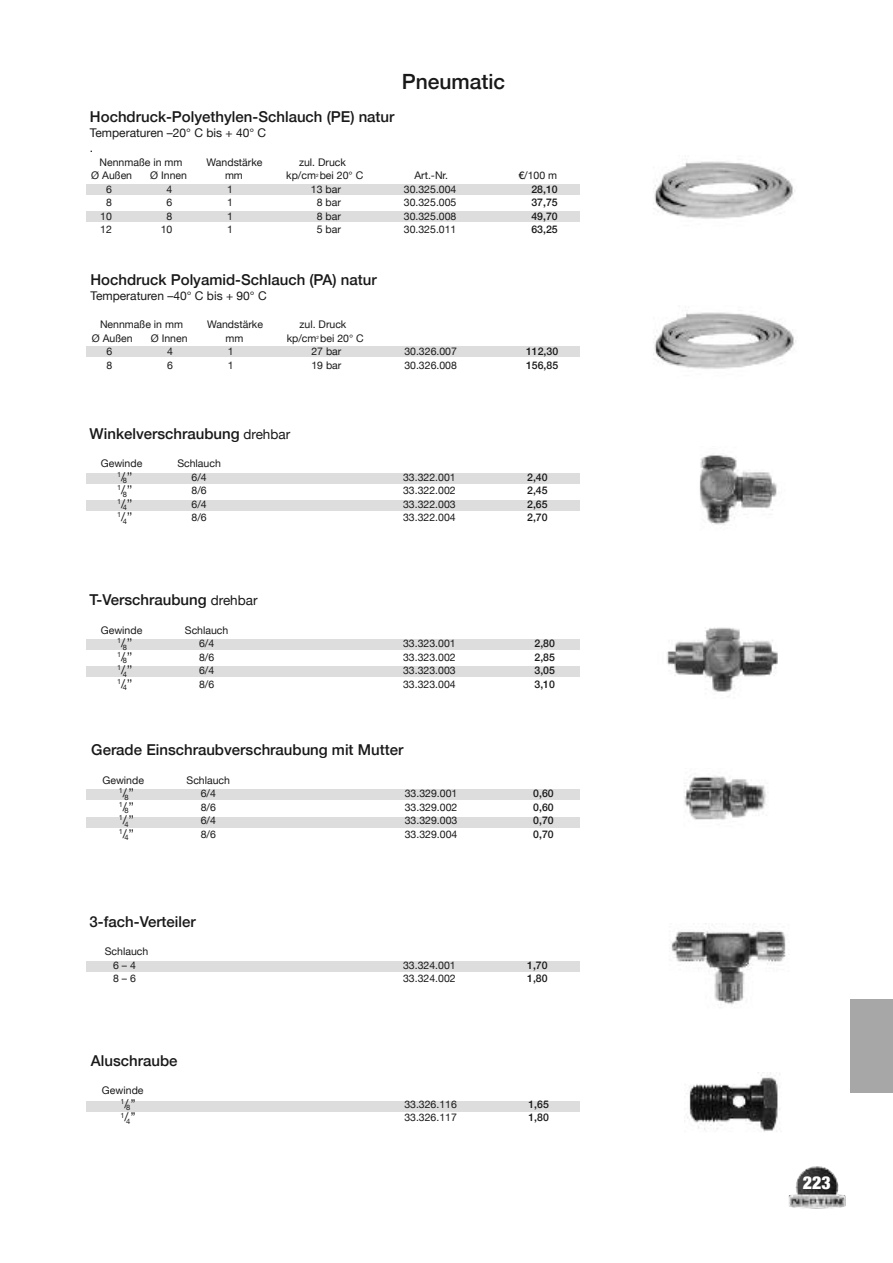
<style>
.page{position:relative;width:893px;height:1263px;background:#fff}
.page>*{position:absolute;margin:0;border:0;box-sizing:border-box;transform-origin:0 0}
.t1{font:500 21px "Helvetica Neue";color:#191919}
.t2{font:900 condensed 18px "Helvetica Neue";color:#fff}
.t3{font:500 15px "Helvetica Neue";color:#191919}
.t4{font:12px/15px "Helvetica Neue";color:#191919}
.t5{font:10.5px/13.5px "Helvetica Neue";color:#191919;text-align:center}
.t6{font:500 10.5px "Helvetica Neue";color:#191919}
.t7{font:4.5px "Helvetica Neue";color:#191919}
.s1{font-weight:500}
.s2{font-weight:400;font-size:13.5px}
</style>
<div class="page">
<img style="left:815px;top:1166px;width:22px;height:15px">
<div style="left:850px;top:999px;width:43px;height:94px;background:#a7a7a7"></div>
<div style="left:86px;top:1101px;width:494px;height:10px;background:#ddd"></div>
<div style="left:86px;top:961px;width:494px;height:10px;background:#ddd"></div>
<div style="left:86px;top:817px;width:494px;height:11px;background:#ddd"></div>
<div style="left:86px;top:666px;width:494px;height:11px;background:#ddd"></div>
<div style="left:86px;top:639px;width:494px;height:11px;background:#ddd"></div>
<div style="left:86px;top:346px;width:494px;height:11px;background:#ddd"></div>
<div style="left:86px;top:789px;width:494px;height:11px;background:#ddd"></div>
<div style="left:86px;top:500px;width:494px;height:11px;background:#ddd"></div>
<div style="left:86px;top:474px;width:494px;height:10px;background:#ddd"></div>
<div style="left:86px;top:211px;width:494px;height:11px;background:#ddd"></div>
<div style="left:86px;top:184px;width:494px;height:11px;background:#ddd"></div>
<img style="left:699px;top:455px;width:78px;height:70px">
<img style="left:667px;top:627px;width:111px;height:70px">
<img style="left:671px;top:923px;width:115px;height:82px">
<img style="left:684px;top:776px;width:83px;height:44px">
<img style="left:653px;top:161px;width:142px;height:58px">
<img style="left:687px;top:1072px;width:93px;height:60px">
<img style="left:653px;top:312px;width:143px;height:57px">
<h1 class="t1" style="left:402px;top:68px;width:105px">Pneumatic</h1>
<h3 class="t3" style="left:90px;top:108px;width:306px">Hochdruck-Polyethylen-Schlauch (PE) natur</h3>
<p class="t4" style="left:90px;top:125px;width:178px">Temperaturen –20° C bis + 40° C .</p>
<p class="t5" style="left:100px;top:155px;width:84px">Nennmaße in mm</p>
<p class="t5" style="left:207px;top:155px;width:57px">Wandstärke</p>
<p class="t5" style="left:299px;top:155px;width:48px">zul. Druck</p>
<p class="t5" style="left:91px;top:169px;width:42px">Ø Außen</p>
<p class="t5" style="left:150px;top:169px;width:38px">Ø Innen</p>
<p class="t5" style="left:225px;top:169px;width:19px">mm</p>
<p class="t5" style="left:286px;top:169px;width:79px">kp/cm bei 20° C</p>
<p class="t7" style="left:316px;top:173px;width:4px">2</p>
<p class="t5" style="left:414px;top:169px;width:35px">Art.-Nr.</p>
<p class="t5" style="left:518px;top:169px;width:40px"><span class="s1">€</span>/100 m</p>
<p class="t5" style="left:106px;top:182px;width:7px">6</p>
<p class="t5" style="left:167px;top:182px;width:7px">4</p>
<p class="t5" style="left:227px;top:182px;width:7px">1</p>
<p class="t5" style="left:311px;top:182px;width:31px">13 bar</p>
<p class="t5" style="left:404px;top:182px;width:54px">30.325.004</p>
<p class="t6" style="left:531px;top:183px;width:28px">28,10</p>
<p class="t5" style="left:106px;top:196px;width:7px">8</p>
<p class="t5" style="left:167px;top:196px;width:7px">6</p>
<p class="t5" style="left:227px;top:196px;width:7px">1</p>
<p class="t5" style="left:317px;top:196px;width:26px">8 bar</p>
<p class="t5" style="left:404px;top:196px;width:54px">30.325.005</p>
<p class="t6" style="left:531px;top:196px;width:28px">37,75</p>
<p class="t5" style="left:100px;top:209px;width:13px">10</p>
<p class="t5" style="left:167px;top:209px;width:7px">8</p>
<p class="t5" style="left:227px;top:209px;width:7px">1</p>
<p class="t5" style="left:317px;top:209px;width:26px">8 bar</p>
<p class="t5" style="left:404px;top:209px;width:54px">30.325.008</p>
<p class="t6" style="left:531px;top:210px;width:28px">49,70</p>
<p class="t5" style="left:100px;top:223px;width:13px">12</p>
<p class="t5" style="left:161px;top:223px;width:13px">10</p>
<p class="t5" style="left:227px;top:223px;width:7px">1</p>
<p class="t5" style="left:317px;top:223px;width:26px">5 bar</p>
<p class="t5" style="left:404px;top:223px;width:54px">30.325.011</p>
<p class="t6" style="left:531px;top:223px;width:28px">63,25</p>
<h3 class="t3" style="left:90px;top:270px;width:288px">Hochdruck Polyamid-Schlauch (PA) natur</h3>
<p class="t4" style="left:90px;top:288px;width:178px">Temperaturen –40° C bis + 90° C</p>
<p class="t5" style="left:100px;top:317px;width:84px">Nennmaße in mm</p>
<p class="t5" style="left:207px;top:317px;width:57px">Wandstärke</p>
<p class="t5" style="left:300px;top:317px;width:48px">zul. Druck</p>
<p class="t5" style="left:92px;top:331px;width:42px">Ø Außen</p>
<p class="t5" style="left:151px;top:331px;width:38px">Ø Innen</p>
<p class="t5" style="left:226px;top:331px;width:19px">mm</p>
<p class="t5" style="left:287px;top:331px;width:79px">kp/cm bei 20° C</p>
<p class="t7" style="left:316px;top:335px;width:4px">2</p>
<p class="t5" style="left:107px;top:344px;width:7px">6</p>
<p class="t5" style="left:167px;top:344px;width:7px">4</p>
<p class="t5" style="left:228px;top:344px;width:7px">1</p>
<p class="t5" style="left:311px;top:344px;width:31px">27 bar</p>
<p class="t5" style="left:404px;top:344px;width:54px">30.326.007</p>
<p class="t6" style="left:526px;top:345px;width:34px">112,30</p>
<p class="t5" style="left:107px;top:358px;width:7px">8</p>
<p class="t5" style="left:167px;top:358px;width:7px">6</p>
<p class="t5" style="left:228px;top:358px;width:7px">1</p>
<p class="t5" style="left:311px;top:358px;width:31px">19 bar</p>
<p class="t5" style="left:404px;top:358px;width:54px">30.326.008</p>
<p class="t6" style="left:526px;top:358px;width:34px">156,85</p>
<h3 class="t3" style="left:90px;top:424px;width:202px">Winkelverschraubung <span class="s2">drehbar</span></h3>
<p class="t5" style="left:101px;top:457px;width:43px">Gewinde</p>
<p class="t5" style="left:177px;top:457px;width:45px">Schlauch</p>
<p class="t4" style="left:117px;top:469px;width:17px"><sup>1</sup>/<sub>8</sub>’’</p>
<p class="t5" style="left:192px;top:470px;width:17px">6/4</p>
<p class="t5" style="left:403px;top:470px;width:54px">33.322.001</p>
<p class="t6" style="left:527px;top:471px;width:22px">2,40</p>
<p class="t4" style="left:117px;top:482px;width:17px"><sup>1</sup>/<sub>8</sub>’’</p>
<p class="t5" style="left:192px;top:484px;width:17px">8/6</p>
<p class="t5" style="left:403px;top:484px;width:54px">33.322.002</p>
<p class="t6" style="left:527px;top:484px;width:22px">2,45</p>
<p class="t4" style="left:117px;top:496px;width:17px"><sup>1</sup>/<sub>4</sub>’’</p>
<p class="t5" style="left:192px;top:497px;width:17px">6/4</p>
<p class="t5" style="left:403px;top:497px;width:54px">33.322.003</p>
<p class="t6" style="left:527px;top:498px;width:22px">2,65</p>
<p class="t4" style="left:117px;top:509px;width:17px"><sup>1</sup>/<sub>4</sub>’’</p>
<p class="t5" style="left:192px;top:511px;width:17px">8/6</p>
<p class="t5" style="left:403px;top:511px;width:54px">33.322.004</p>
<p class="t6" style="left:527px;top:511px;width:22px">2,70</p>
<h3 class="t3" style="left:90px;top:590px;width:169px">T-Verschraubung <span class="s2">drehbar</span></h3>
<p class="t5" style="left:101px;top:623px;width:43px">Gewinde</p>
<p class="t5" style="left:185px;top:623px;width:45px">Schlauch</p>
<p class="t4" style="left:117px;top:635px;width:17px"><sup>1</sup>/<sub>8</sub>’’</p>
<p class="t5" style="left:199px;top:636px;width:17px">6/4</p>
<p class="t5" style="left:403px;top:636px;width:54px">33.323.001</p>
<p class="t6" style="left:534px;top:637px;width:22px">2,80</p>
<p class="t4" style="left:117px;top:649px;width:17px"><sup>1</sup>/<sub>8</sub>’’</p>
<p class="t5" style="left:199px;top:650px;width:17px">8/6</p>
<p class="t5" style="left:403px;top:650px;width:54px">33.323.002</p>
<p class="t6" style="left:534px;top:650px;width:22px">2,85</p>
<p class="t4" style="left:117px;top:662px;width:17px"><sup>1</sup>/<sub>4</sub>’’</p>
<p class="t5" style="left:199px;top:663px;width:17px">6/4</p>
<p class="t5" style="left:403px;top:663px;width:54px">33.323.003</p>
<p class="t6" style="left:534px;top:664px;width:22px">3,05</p>
<p class="t4" style="left:117px;top:676px;width:17px"><sup>1</sup>/<sub>4</sub>’’</p>
<p class="t5" style="left:199px;top:677px;width:17px">8/6</p>
<p class="t5" style="left:403px;top:677px;width:54px">33.323.004</p>
<p class="t6" style="left:534px;top:677px;width:22px">3,10</p>
<h3 class="t3" style="left:91px;top:740px;width:314px">Gerade Einschraubverschraubung mit Mutter</h3>
<p class="t5" style="left:102px;top:773px;width:43px">Gewinde</p>
<p class="t5" style="left:187px;top:773px;width:45px">Schlauch</p>
<p class="t4" style="left:119px;top:785px;width:17px"><sup>1</sup>/<sub>8</sub>’’</p>
<p class="t5" style="left:201px;top:786px;width:17px">6/4</p>
<p class="t5" style="left:405px;top:786px;width:54px">33.329.001</p>
<p class="t6" style="left:533px;top:787px;width:22px">0,60</p>
<p class="t4" style="left:119px;top:799px;width:17px"><sup>1</sup>/<sub>8</sub>’’</p>
<p class="t5" style="left:201px;top:800px;width:17px">8/6</p>
<p class="t5" style="left:405px;top:800px;width:54px">33.329.002</p>
<p class="t6" style="left:533px;top:800px;width:22px">0,60</p>
<p class="t4" style="left:119px;top:812px;width:17px"><sup>1</sup>/<sub>4</sub>’’</p>
<p class="t5" style="left:201px;top:813px;width:17px">6/4</p>
<p class="t5" style="left:405px;top:813px;width:54px">33.329.003</p>
<p class="t6" style="left:533px;top:814px;width:22px">0,70</p>
<p class="t4" style="left:119px;top:826px;width:17px"><sup>1</sup>/<sub>4</sub>’’</p>
<p class="t5" style="left:201px;top:827px;width:17px">8/6</p>
<p class="t5" style="left:405px;top:827px;width:54px">33.329.004</p>
<p class="t6" style="left:533px;top:827px;width:22px">0,70</p>
<h3 class="t3" style="left:90px;top:912px;width:108px">3-fach-Verteiler</h3>
<p class="t5" style="left:105px;top:945px;width:45px">Schlauch<br>6–4</p>
<p class="t5" style="left:403px;top:958px;width:54px">33.324.001</p>
<p class="t6" style="left:527px;top:959px;width:22px">1,70</p>
<p class="t5" style="left:113px;top:972px;width:24px">8–6</p>
<p class="t5" style="left:403px;top:972px;width:54px">33.324.002</p>
<p class="t6" style="left:527px;top:972px;width:22px">1,80</p>
<h3 class="t3" style="left:91px;top:1051px;width:88px">Aluschraube</h3>
<p class="t5" style="left:102px;top:1084px;width:43px">Gewinde</p>
<p class="t4" style="left:121px;top:1096px;width:17px"><sup>1</sup>/<sub>8</sub>’’</p>
<p class="t5" style="left:404px;top:1097px;width:54px">33.326.116</p>
<p class="t6" style="left:528px;top:1098px;width:22px">1,65</p>
<p class="t4" style="left:121px;top:1109px;width:17px"><sup>1</sup>/<sub>4</sub>’’</p>
<p class="t5" style="left:404px;top:1111px;width:54px">33.326.117</p>
<p class="t6" style="left:528px;top:1111px;width:22px">1,80</p>
<h2 class="t2" style="left:803px;top:1171px;width:30px">223</h2>
</div>
